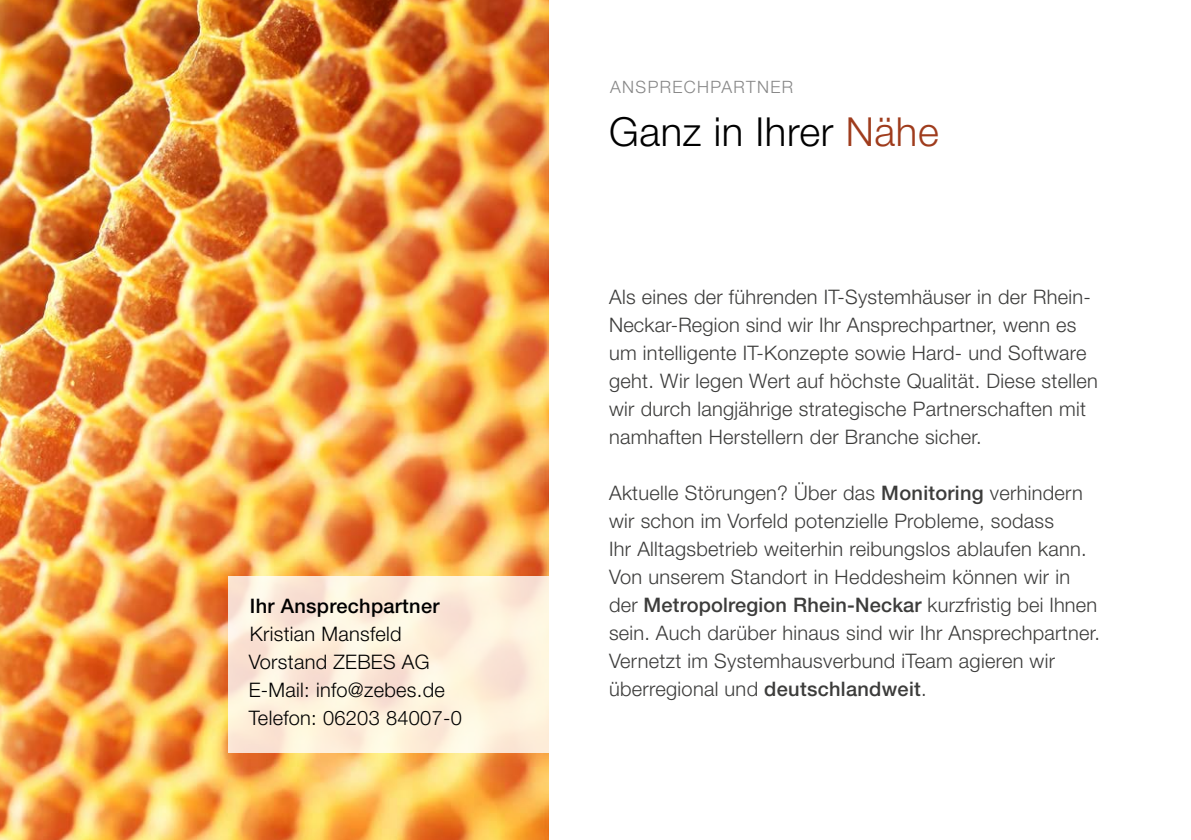
<style>
.page{position:relative;width:1191px;height:840px;background:#fff}
.page>*{position:absolute;margin:0;border:0;box-sizing:border-box;transform-origin:0 0}
.t1{font:300 40px "Helvetica Neue";letter-spacing:.015em;color:#000}
.t2{font:300 20px/28px "Helvetica Neue";letter-spacing:.015em;color:#3c3c3b}
.t3{font:300 20px/28px "Helvetica Neue";letter-spacing:.015em;color:#000}
.t4{font:500 20px "Helvetica Neue";letter-spacing:.015em;color:#000}
.t5{font:300 17px "Helvetica Neue";letter-spacing:.08em;color:#878787}
.s1{color:#9f3c1d}
.s2{font-weight:500}
</style>
<div class="page">
<img style="left:0;top:0;width:549px;height:839px">
<svg style="left:228px;top:575px;width:321px;height:177px;background:#fcedda"></svg>
<p class="t4" style="left:250px;top:593px;width:191px">Ihr Ansprechpartner</p>
<p class="t3" style="left:249px;top:619px;width:215px">Kristian Mansfeld<br>Vorstand ZEBES AG<br>E-Mail: info@zebes.de<br>Telefon: 06203 84007-0</p>
<p class="t5" style="left:610px;top:76px;width:184px">ANSPRECHPARTNER</p>
<h1 class="t1" style="left:609px;top:107px;width:331px">Ganz in Ihrer <span class="s1">Nähe</span></h1>
<p class="t2" style="left:609px;top:282px;width:490px">Als eines der führenden IT-Systemhäuser in der Rhein-Neckar-Region sind wir Ihr Ansprechpartner, wenn es um intelligente IT-Konzepte sowie Hard- und Software geht. Wir legen Wert auf höchste Qualität. Diese stellen wir durch langjährige strategische Partnerschaften mit namhaften Herstellern der Branche sicher.</p>
<p class="t2" style="left:609px;top:478px;width:492px">Aktuelle Störungen? Über das <span class="s2">Monitoring</span> verhindern wir schon im Vorfeld potenzielle Probleme, sodass<br>Ihr Alltagsbetrieb weiterhin reibungslos ablaufen kann.<br>Von unserem Standort in Heddesheim können wir in der <span class="s2">Metropolregion Rhein-Neckar</span> kurzfristig bei Ihnen sein. Auch darüber hinaus sind wir Ihr Ansprechpartner.<br>Vernetzt im Systemhausverbund iTeam agieren wir überregional und <span class="s2">deutschlandweit</span>.</p>
</div>
